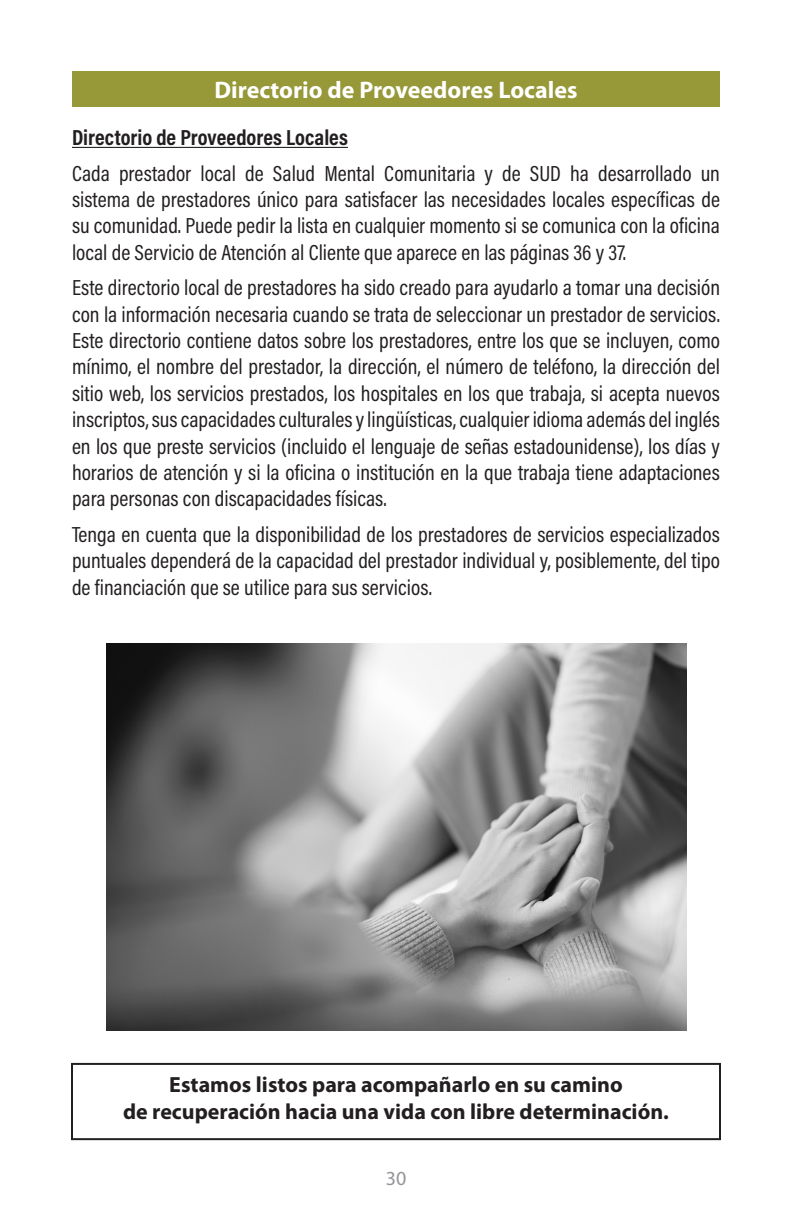
<style>
.page{position:relative;width:792px;height:1224px;background:#fff}
.page>*{position:absolute;margin:0;border:0;box-sizing:border-box;transform-origin:0 0}
.t1{font:700 24px "Myriad Pro";color:#fff}
.t2{font:22px/26.4px "Acumin Pro Cond";color:#231f20;text-align:justify}
.t3{font:700 22px "Myriad Pro";color:#231f20}
.t4{font:700 22px "Acumin Pro Cond";color:#231f20}
.t5{font:20px "Myriad Pro";color:#939598}
</style>
<div class="page">
<div style="left:72px;top:71px;width:648px;height:36px;background:#979838"></div>
<hr style="left:72px;top:147px;width:276px;height:1px;background:#231f20">
<div style="left:71px;top:1063px;width:650px;height:77px;border:2px solid #231f20"></div>
<img style="left:106px;top:644px;width:581px;height:386px">
<p class="t1" style="left:214px;top:74px;width:365px">Directorio de Proveedores Locales</p>
<p class="t4" style="left:72px;top:123px;width:277px">Directorio de Proveedores Locales</p>
<p class="t2" style="left:72px;top:159px;width:650px">Cada prestador local de Salud Mental Comunitaria y de SUD ha desarrollado un sistema de prestadores único para satisfacer las necesidades locales específicas de su comunidad. Puede pedir la lista en cualquier momento si se comunica con la oficina local de Servicio de Atención al Cliente que aparece en las páginas 36 y 37.</p>
<p class="t2" style="left:72px;top:274px;width:650px">Este directorio local de prestadores ha sido creado para ayudarlo a tomar una decisión con la información necesaria cuando se trata de seleccionar un prestador de servicios.<br>Este directorio contiene datos sobre los prestadores, entre los que se incluyen, como mínimo, el nombre del prestador, la dirección, el número de teléfono, la dirección del sitio web, los servicios prestados, los hospitales en los que trabaja, si acepta nuevos inscriptos, sus capacidades culturales y lingüísticas, cualquier idioma además del inglés en los que preste servicios (incluido el lenguaje de señas estadounidense), los días y horarios de atención y si la oficina o institución en la que trabaja tiene adaptaciones para personas con discapacidades físicas.</p>
<p class="t2" style="left:72px;top:521px;width:650px">Tenga en cuenta que la disponibilidad de los prestadores de servicios especializados puntuales dependerá de la capacidad del prestador individual y, posiblemente, del tipo de financiación que se utilice para sus servicios.</p>
<p class="t3" style="left:169px;top:1071px;width:455px">Estamos listos para acompañarlo en su camino</p>
<p class="t3" style="left:123px;top:1097px;width:547px">de recuperación hacia una vida con libre determinación.</p>
<p class="t5" style="left:386px;top:1166px;width:22px">30</p>
</div>
